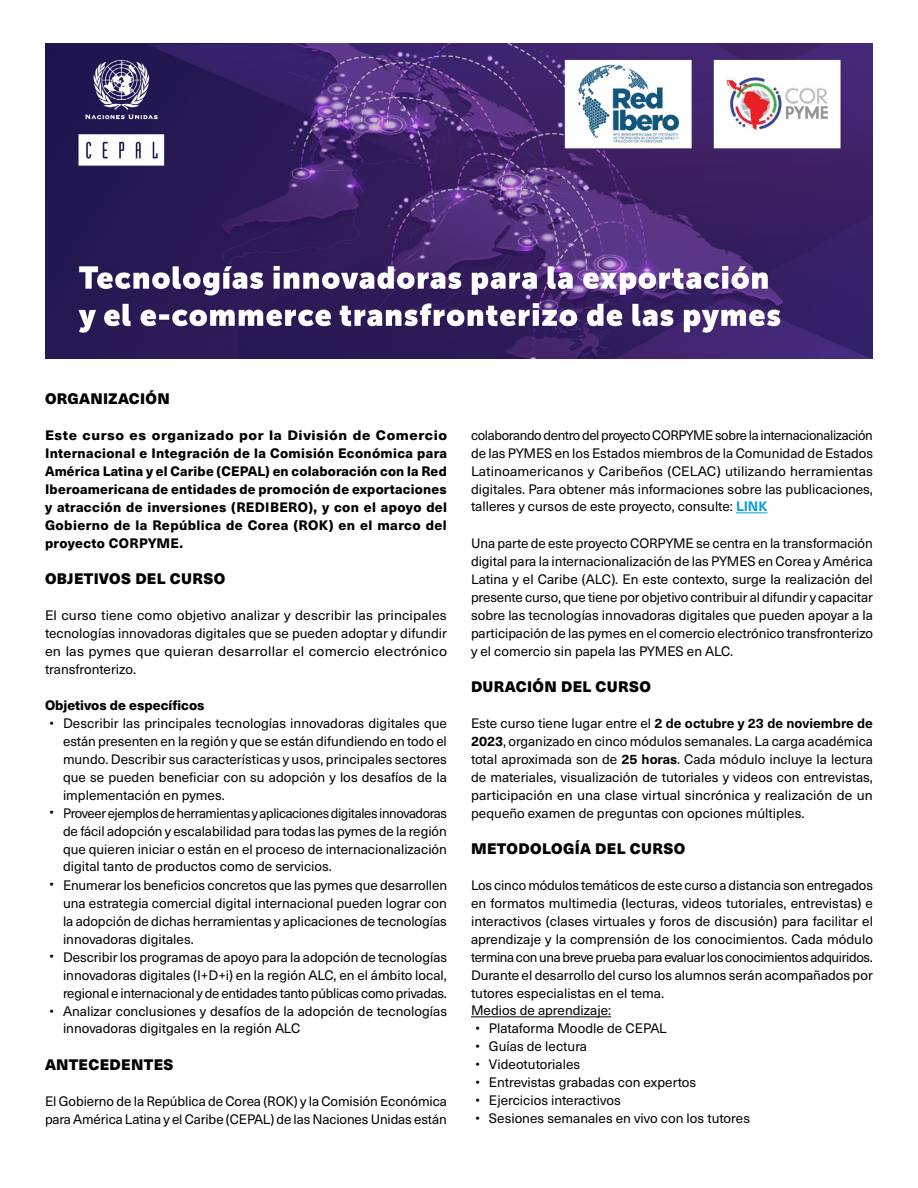
<style>
.page{position:relative;width:918px;height:1188px;background:#fff}
.page>*{position:absolute;margin:0;border:0;box-sizing:border-box;transform-origin:0 0}
.t1{font:900 15px "Neue Haas Unica W1 G";letter-spacing:.025em;color:#000}
.t2{font:13.5px/18px "Neue Haas Unica W1 G";color:#000;text-align:justify}
.t3{font:800 13.5px/18px "Neue Haas Unica W1 G";letter-spacing:.025em;color:#000;text-align:justify;scale:1.06 1}
.t4{font:800 13.5px "Neue Haas Unica W1 G";color:#000}
.s1{font-weight:700;color:#009edb}
.s2{font-weight:700}
</style>
<div class="page">
<hr style="left:736px;top:513px;width:31px;height:1px;background:#009edb">
<hr style="left:471px;top:1017px;width:140px;height:1px;background:#000">
<img style="left:45px;top:44px;width:828px;height:315px">
<p class="t1" style="left:45px;top:386px;width:126px">ORGANIZACIÓN</p>
<p class="t3" style="left:45px;top:425px;width:381px">Este curso es organizado por la División de Comercio Internacional e Integración de la Comisión Económica para América Latina y el Caribe (CEPAL) en colaboración con la Red Iberoamericana de entidades de promoción de exportaciones y atracción de inversiones (REDIBERO), y con el apoyo del Gobierno de la República de Corea (ROK) en el marco del proyecto CORPYME.</p>
<p class="t1" style="left:45px;top:566px;width:182px">OBJETIVOS DEL CURSO</p>
<p class="t2" style="left:45px;top:605px;width:404px">El curso tiene como objetivo analizar y describir las principales tecnologías innovadoras digitales que se pueden adoptar y difundir en las pymes que quieran desarrollar el comercio electrónico transfronterizo.</p>
<p class="t4" style="left:45px;top:694px;width:161px">Objetivos de específicos</p>
<p class="t2" style="left:63px;top:713px;width:386px;text-indent:-14px">• Describir las principales tecnologías innovadoras digitales que están presenten en la región y que se están difundiendo en todo el mundo. Describir sus características y usos, principales sectores que se pueden beneficiar con su adopción y los desafíos de la implementación en pymes.</p>
<p class="t2" style="left:63px;top:803px;width:386px;text-indent:-14px">• Proveer ejemplos de herramientas y aplicaciones digitales innovadoras de fácil adopción y escalabilidad para todas las pymes de la región que quieren iniciar o están en el proceso de internacionalización digital tanto de productos como de servicios.</p>
<p class="t2" style="left:63px;top:875px;width:386px;text-indent:-14px">• Enumerar los beneficios concretos que las pymes que desarrollen una estrategia comercial digital internacional pueden lograr con la adopción de dichas herramientas y aplicaciones de tecnologías innovadoras digitales.</p>
<p class="t2" style="left:63px;top:947px;width:386px;text-indent:-14px">• Describir los programas de apoyo para la adopción de tecnologías innovadoras digitales (I+D+i) en la región ALC, en el ámbito local, regional e internacional y de entidades tanto públicas como privadas.</p>
<p class="t2" style="left:63px;top:1001px;width:386px;text-indent:-14px">• Analizar conclusiones y desafíos de la adopción de tecnologías innovadoras digitgales en la región ALC</p>
<p class="t1" style="left:45px;top:1052px;width:130px">ANTECEDENTES</p>
<p class="t2" style="left:45px;top:1091px;width:403px">El Gobierno de la República de Corea (ROK) y la Comisión Económica para América Latina y el Caribe (CEPAL) de las Naciones Unidas están</p>
<p class="t2" style="left:471px;top:425px;width:404px">colaborando dentro del proyecto CORPYME sobre la internacionalización de las PYMES en los Estados miembros de la Comunidad de Estados Latinoamericanos y Caribeños (CELAC) utilizando herramientas digitales. Para obtener más informaciones sobre las publicaciones, talleres y cursos de este proyecto, consulte: <span class="s1">LINK</span></p>
<p class="t2" style="left:471px;top:533px;width:404px">Una parte de este proyecto CORPYME se centra en la transformación digital para la internacionalización de las PYMES en Corea y América Latina y el Caribe (ALC). En este contexto, surge la realización del presente curso, que tiene por objetivo contribuir al difundir y capacitar sobre las tecnologías innovadoras digitales que pueden apoyar a la participación de las pymes en el comercio electrónico transfronterizo y el comercio sin papela las PYMES en ALC.</p>
<p class="t1" style="left:471px;top:674px;width:182px">DURACIÓN DEL CURSO</p>
<p class="t2" style="left:471px;top:713px;width:404px">Este curso tiene lugar entre el <span class="s2">2 de octubre y 23 de noviembre de 2023</span>, organizado en cinco módulos semanales. La carga académica total aproximada son de <span class="s2">25 horas</span>. Cada módulo incluye la lectura de materiales, visualización de tutoriales y videos con entrevistas, participación en una clase virtual sincrónica y realización de un pequeño examen de preguntas con opciones múltiples.</p>
<p class="t1" style="left:471px;top:836px;width:216px">METODOLOGÍA DEL CURSO</p>
<p class="t2" style="left:471px;top:875px;width:404px;text-align:left">Los cinco módulos temáticos de este curso a distancia son entregados en formatos multimedia (lecturas, videos tutoriales, entrevistas) e interactivos (clases virtuales y foros de discusión) para facilitar el aprendizaje y la comprensión de los conocimientos. Cada módulo termina con una breve prueba para evaluar los conocimientos adquiridos.<br>Durante el desarrollo del curso los alumnos serán acompañados por tutores especialistas en el tema.<br>Medios de aprendizaje:</p>
<p class="t2" style="left:475px;top:1019px;width:193px">• Plataforma Moodle de CEPAL</p>
<p class="t2" style="left:475px;top:1037px;width:113px">• Guías de lectura</p>
<p class="t2" style="left:475px;top:1055px;width:106px">• Videotutoriales</p>
<p class="t2" style="left:475px;top:1073px;width:222px">• Entrevistas grabadas con expertos</p>
<p class="t2" style="left:475px;top:1091px;width:147px">• Ejercicios interactivos</p>
<p class="t2" style="left:475px;top:1109px;width:276px">• Sesiones semanales en vivo con los tutores</p>
</div>
